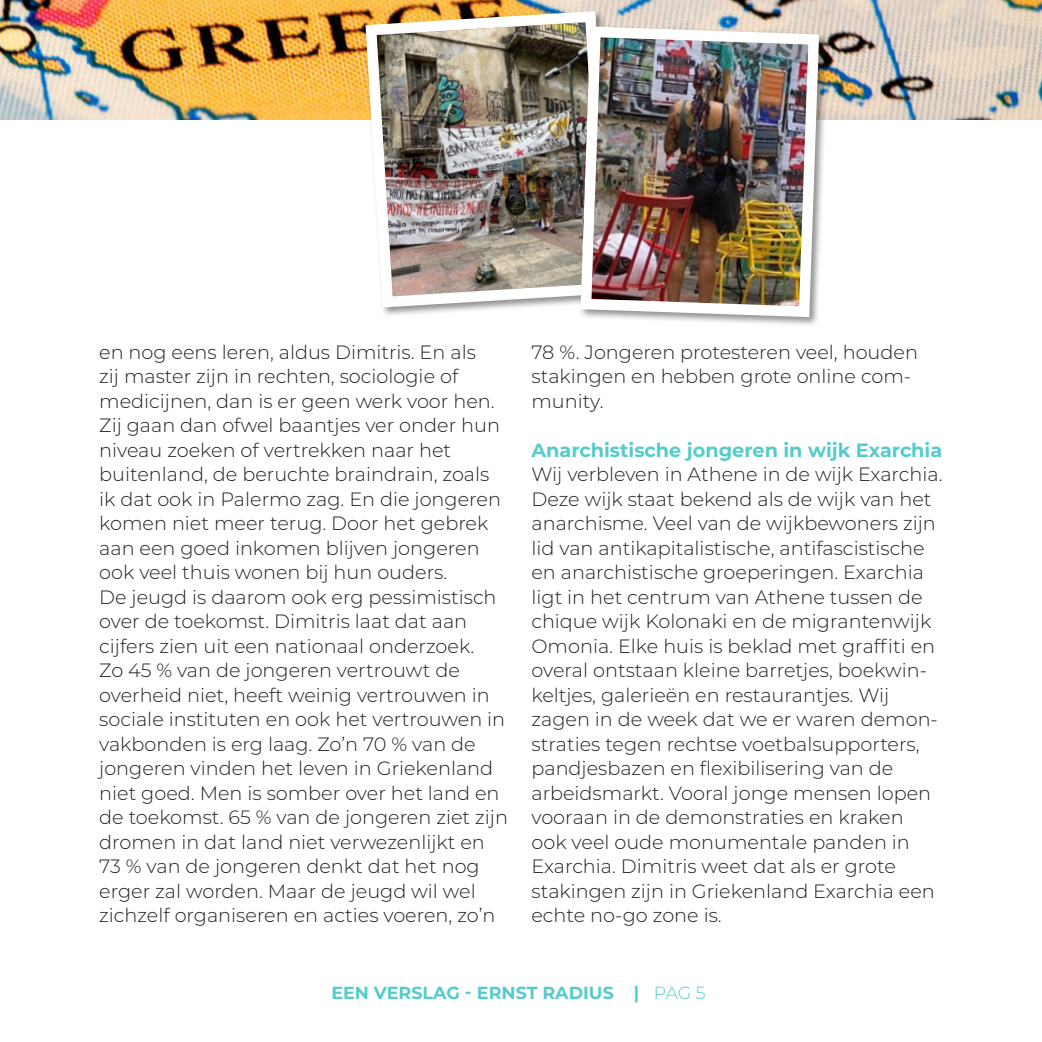
<style>
.page{position:relative;width:1042px;height:1042px;background:#fff}
.page>*{position:absolute;margin:0;border:0;box-sizing:border-box;transform-origin:0 0}
.plat{font:300 19.25px/24.5px "Montserrat";color:#231f20}
.kop{font:300 19.25px/24.5px "Montserrat";color:#231f20}
.kop-2{font:700 19.25px "Montserrat";color:#55cbcb}
.t1{font:700 17.5px "Montserrat";color:#55cbcb}
.s1{font-weight:300}
</style>
<div class="page">
<img style="left:0;top:0;width:1042px;height:119px">
<img style="left:360px;top:6px;width:258px;height:307px">
<div style="left:578px;top:24px;width:251px;height:303px;background:#231f20;opacity:.5"></div>
<img style="left:575px;top:21px;width:249px;height:301px">
<p class="plat" style="left:99px;top:339px;width:403px">en nog eens leren, aldus Dimitris. En als<br>zij master zijn in rechten, sociologie of medicijnen, dan is er geen werk voor hen.<br>Zij gaan dan ofwel baantjes ver onder hun niveau zoeken of vertrekken naar het buitenland, de beruchte braindrain, zoals ik dat ook in Palermo zag. En die jongeren komen niet meer terug. Door het gebrek aan een goed inkomen blijven jongeren ook veel thuis wonen bij hun ouders.</p>
<p class="plat" style="left:99px;top:584px;width:410px">De jeugd is daarom ook erg pessimistisch over de toekomst. Dimitris laat dat aan cijfers zien uit een nationaal onderzoek.<br>Zo 45 % van de jongeren vertrouwt de overheid niet, heeft weinig vertrouwen in sociale instituten en ook het vertrouwen in vakbonden is erg laag. Zo’n 70 % van de jongeren vinden het leven in Griekenland niet goed. Men is somber over het land en de toekomst. 65 % van de jongeren ziet zijn dromen in dat land niet verwezenlijkt en 73 % van de jongeren denkt dat het nog erger zal worden. Maar de jeugd wil wel zichzelf organiseren en acties voeren, zo’n</p>
<p class="plat" style="left:531px;top:339px;width:388px">78 %. Jongeren protesteren veel, houden stakingen en hebben grote online com&shy;munity.</p>
<p class="kop-2" style="left:531px;top:436px;width:412px">Anarchistische jongeren in wijk Exarchia</p>
<p class="kop" style="left:531px;top:461px;width:412px">Wij verbleven in Athene in de wijk Exarchia.<br>Deze wijk staat bekend als de wijk van het anarchisme. Veel van de wijkbewoners zijn lid van antikapitalistische, antifascistische en anarchistische groeperingen. Exarchia ligt in het centrum van Athene tussen de chique wijk Kolonaki en de migrantenwijk Omonia. Elke huis is beklad met graffiti en overal ontstaan kleine barretjes, boekwin&shy;keltjes, galerieën en restaurantjes. Wij zagen in de week dat we er waren demon&shy;straties tegen rechtse voetbalsupporters, pandjesbazen en flexibilisering van de arbeidsmarkt. Vooral jonge mensen lopen vooraan in de demonstraties en kraken ook veel oude monumentale panden in Exarchia. Dimitris weet dat als er grote stakingen zijn in Griekenland Exarchia een echte no-go zone is.</p>
<p class="t1" style="left:331px;top:980px;width:376px">EEN VERSLAG - ERNST RADIUS | <span class="s1">PAG 5</span></p>
</div>
